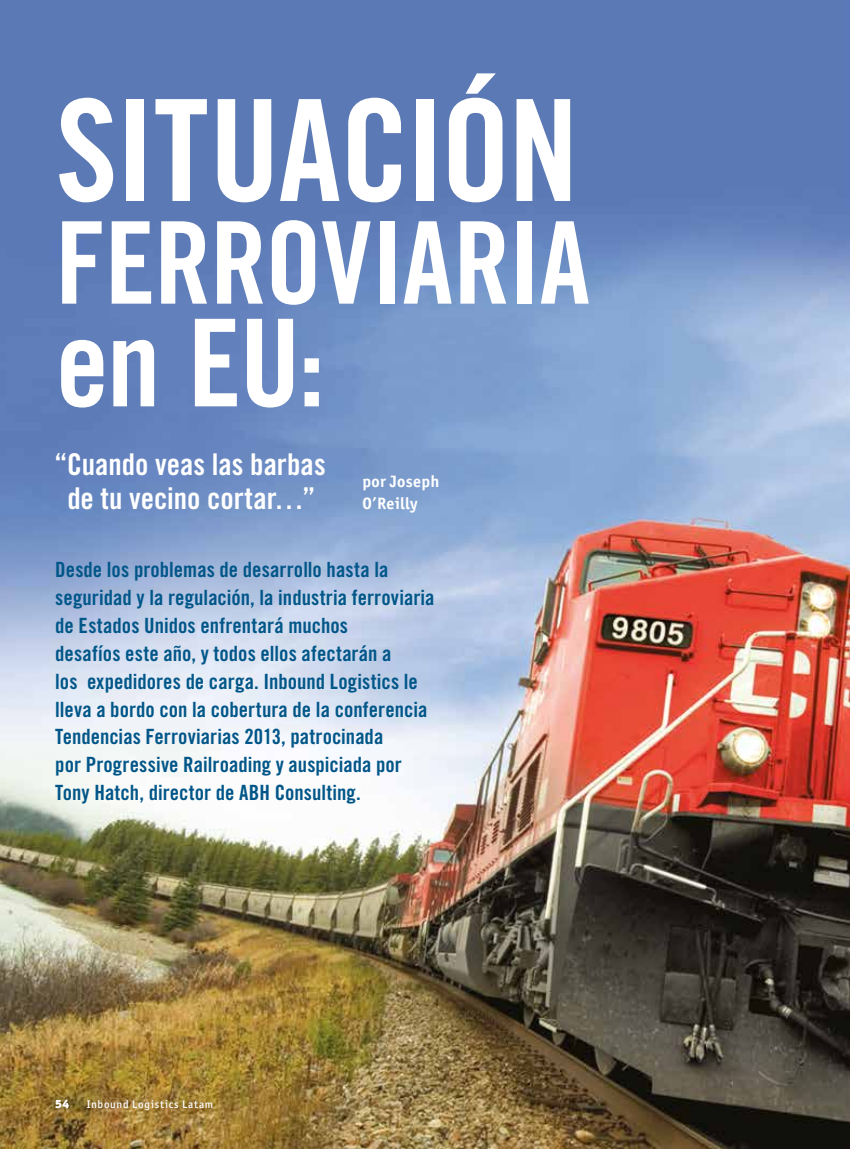
<style>
.page{position:relative;width:851px;height:1149px;background:#fff}
.page>*{position:absolute;margin:0;border:0;box-sizing:border-box;transform-origin:0 0}
.t1{font:141px "Trade Gothic LT Std Bd Cn 20";letter-spacing:-.015em;color:#fff}
.t2{font:121.2px "Trade Gothic LT Std Bd Cn 20";color:#fff}
.t3{font:114px "Trade Gothic LT Std Bd Cn 20";letter-spacing:-.01em;color:#fff}
.t4{font:30px/34.2px "Trade Gothic LT Std Bd Cn 20";color:#fff;text-align:center}
.t5{font:21px/27.8px "Trade Gothic LT Std Bd Cn 20";color:#005688}
.t6{font:700 16.5px/21.9px "Officina Sans ITC Std";letter-spacing:.02em;color:#fff}
.t7{font:900 12px "Officina Sans ITC Std";color:#fff}
.t8{font:500 11.1px "Officina Sans ITC Std";letter-spacing:.065em;color:#fff}
</style>
<div class="page">
<img style="left:0;top:1px;width:849px;height:1147px">
<h1 class="t1" style="left:55px;top:65px;width:524px">SITUACIÓN</h1>
<h3 class="t3" style="left:55px;top:194px;width:536px">FERROVIARIA</h3>
<h2 class="t2" style="left:55px;top:289px;width:271px">en EU:</h2>
<h3 class="t4" style="left:54px;top:446px;width:273px">“Cuando veas las barbas de tu vecino cortar…”</h3>
<p class="t6" style="left:362px;top:470px;width:78px">por Joseph<br>O’Reilly</p>
<p class="t5" style="left:55px;top:555px;width:381px">Desde los problemas de desarrollo hasta la seguridad y la regulación, la industria ferroviaria de Estados Unidos enfrentará muchos<br>desafíos este año, y todos ellos afectarán a<br>los expedidores de carga. Inbound Logistics le lleva a bordo con la cobertura de la conferencia Tendencias Ferroviarias 2013, patrocinada<br>por Progressive Railroading y auspiciada por Tony Hatch, director de ABH Consulting.</p>
<p class="t7" style="left:55px;top:1095px;width:15px">54</p>
<p class="t8" style="left:87px;top:1097px;width:128px">Inbound Logistics Latam</p>
</div>
